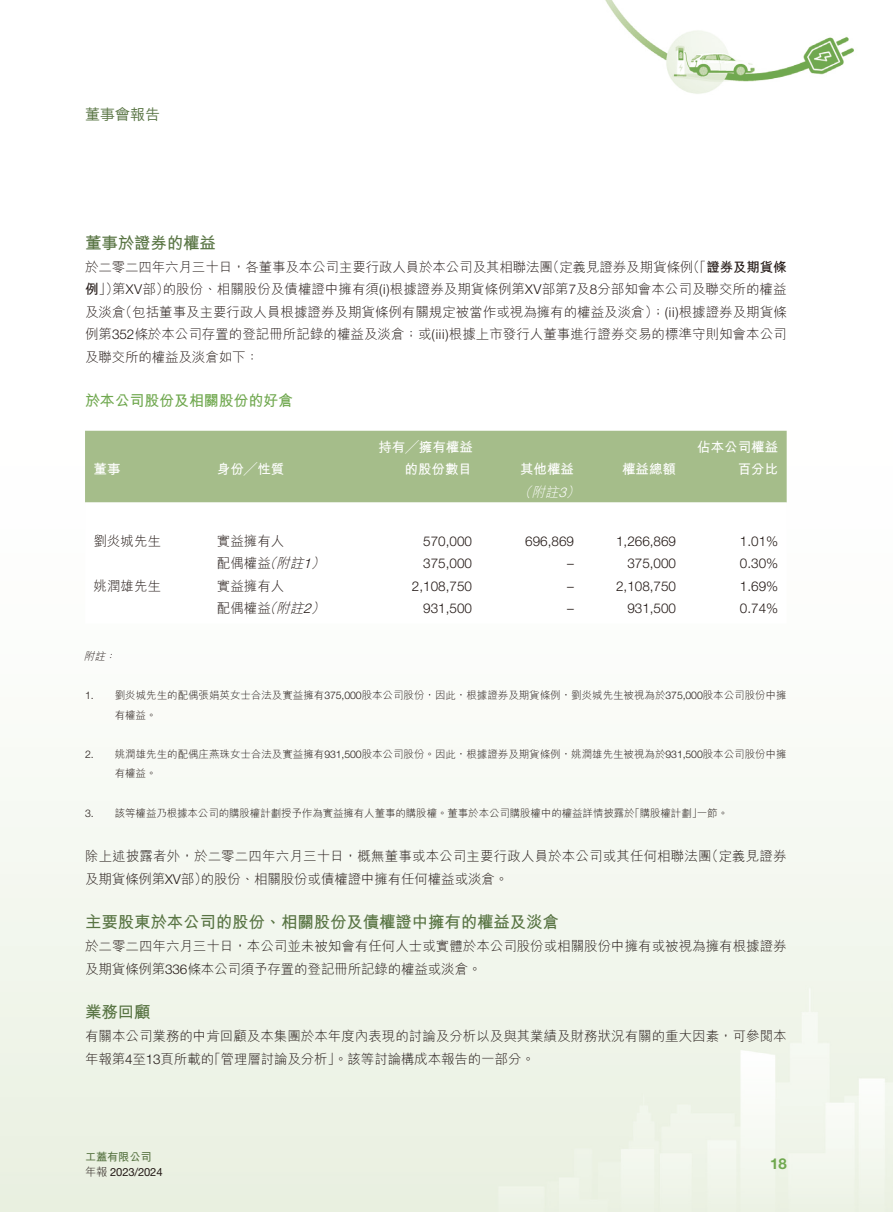
<style>
.page{position:relative;width:893px;height:1212px;background:#fff}
.page>*{position:absolute;margin:0;border:0;box-sizing:border-box;transform-origin:0 0}
.t1{font:16.5px "M Hei HK Bold E Ten B5 H";letter-spacing:-.01em;color:#587443}
.t2{font:15px "M Hei HK Bold E Ten B5 H";letter-spacing:-.01em;color:#70a84f}
.t3{font:15px "M Hei HK Medium E Ten B5 H";color:#587443}
.t4{font:700 15px "Helvetica Neue LT Std";color:#70a84f}
.t5{font:13.5px/22.5px "M Hei HK Light E Ten B5 H";color:#231916}
.t6{font:300 13.5px "Helvetica Neue LT Std";color:#231916}
.t7{font:13.5px/22.5px "M Hei HK Bold E Ten B5 H";color:#fff;text-align:right}
.t8{font:italic 13.5px "M Hei HK Light E Ten B5 H";color:#fff}
.t9{font:11.25px "Helvetica Neue LT Std";letter-spacing:-.015em;color:#231916}
.t10{font:11.25px "M Hei HK Bold E Ten B5 H";letter-spacing:-.015em;color:#587443}
.t11{font:10.5px/19.5px "M Hei HK Light E Ten B5 H";color:#231916}
.t12{font:italic 10.5px "M Hei HK Light E Ten B5 H";color:#231916}
.s1{font-family:"M Hei HK Bold E Ten B5 H"}
.s2{font-family:"Helvetica Neue LT Std";font-weight:300}
.s3{font-style:italic}
.s4{font-family:"Helvetica Neue LT Std";font-weight:300;font-style:italic}
.s5{font-family:"M Hei HK Light E Ten B5 H"}
</style>
<div class="page">
<img style="left:0;top:0;width:893px;height:1212px">
<div style="left:85px;top:431px;width:702px;height:71px;background:#a5bd8a"></div>
<svg style="left:85px;top:502px;width:702px;height:121px"></svg>
<p class="t3" style="left:85px;top:108px;width:76px">董事會報告</p>
<p class="t1" style="left:85px;top:236px;width:132px">董事於證券的權益</p>
<p class="t5" style="left:85px;top:257px;width:703px;text-align:justify">於二零二四年六月三十日，各董事及本公司主要行政人員於本公司及其相聯法團（定義見證券及期貨條例（「<span class="s1">證券及期貨條例</span>」）第<span class="s2">XV</span>部）的股份、相關股份及債權證中擁有須<span class="s2">(i)</span>根據證券及期貨條例第<span class="s2">XV</span>部第<span class="s2">7</span>及<span class="s2">8</span>分部知會本公司及聯交所的權益及淡倉（包括董事及主要行政人員根據證券及期貨條例有關規定被當作或視為擁有的權益及淡倉）；<span class="s2">(ii)</span>根據證券及期貨條例第<span class="s2">352</span>條於本公司存置的登記冊所記錄的權益及淡倉；或<span class="s2">(iii)</span>根據上市發行人董事進行證券交易的標準守則知會本公司及聯交所的權益及淡倉如下：</p>
<p class="t2" style="left:85px;top:395px;width:210px">於本公司股份及相關股份的好倉</p>
<p class="t7" style="left:94px;top:459px;width:29px">董事</p>
<p class="t7" style="left:217px;top:459px;width:69px">身份╱性質</p>
<p class="t7" style="left:378px;top:437px;width:96px">持有╱擁有權益的股份數目</p>
<p class="t7" style="left:520px;top:459px;width:55px">其他權益</p>
<p class="t7" style="left:622px;top:459px;width:55px">權益總額</p>
<p class="t8" style="left:518px;top:486px;width:67px">（附註<span class="s2">3</span>）</p>
<p class="t7" style="left:697px;top:437px;width:82px">佔本公司權益百分比</p>
<p class="t5" style="left:94px;top:531px;width:69px">劉炎城先生</p>
<p class="t5" style="left:217px;top:531px;width:69px">實益擁有人</p>
<p class="t6" style="left:423px;top:536px;width:50px">570,000</p>
<p class="t6" style="left:525px;top:536px;width:50px">696,869</p>
<p class="t6" style="left:616px;top:536px;width:62px">1,266,869</p>
<p class="t6" style="left:740px;top:536px;width:40px">1.01%</p>
<p class="t5" style="left:217px;top:554px;width:113px">配偶權益<span class="s3">（附註</span><span class="s4">1</span><span class="s3">）</span></p>
<p class="t6" style="left:423px;top:559px;width:50px">375,000</p>
<p class="t6" style="left:567px;top:559px;width:8px">–</p>
<p class="t6" style="left:627px;top:559px;width:50px">375,000</p>
<p class="t6" style="left:740px;top:559px;width:40px">0.30%</p>
<p class="t5" style="left:94px;top:576px;width:69px">姚潤雄先生</p>
<p class="t5" style="left:217px;top:576px;width:69px">實益擁有人</p>
<p class="t6" style="left:412px;top:581px;width:62px">2,108,750</p>
<p class="t6" style="left:567px;top:581px;width:8px">–</p>
<p class="t6" style="left:616px;top:581px;width:62px">2,108,750</p>
<p class="t6" style="left:740px;top:581px;width:40px">1.69%</p>
<p class="t5" style="left:217px;top:599px;width:113px">配偶權益<span class="s3">（附註</span><span class="s4">2</span><span class="s3">）</span></p>
<p class="t6" style="left:423px;top:604px;width:50px">931,500</p>
<p class="t6" style="left:567px;top:604px;width:8px">–</p>
<p class="t6" style="left:627px;top:604px;width:50px">931,500</p>
<p class="t6" style="left:740px;top:604px;width:40px">0.74%</p>
<p class="t12" style="left:84px;top:652px;width:36px">附註：</p>
<p class="t11" style="left:115px;top:687px;width:673px;text-indent:-30px"><span class="s2">1.</span> 劉炎城先生的配偶張娟英女士合法及實益擁有<span class="s2">375,000</span>股本公司股份，因此，根據證券及期貨條例，劉炎城先生被視為於<span class="s2">375,000</span>股本公司股份中擁有權益。</p>
<p class="t11" style="left:115px;top:746px;width:673px;text-indent:-30px"><span class="s2">2.</span> 姚潤雄先生的配偶庄燕珠女士合法及實益擁有<span class="s2">931,500</span>股本公司股份。因此，根據證券及期貨條例，姚潤雄先生被視為於<span class="s2">931,500</span>股本公司股份中擁有權益。</p>
<p class="t11" style="left:85px;top:804px;width:645px"><span class="s2">3.</span> 該等權益乃根據本公司的購股權計劃授予作為實益擁有人董事的購股權。董事於本公司購股權中的權益詳情披露於「購股權計劃」一節。</p>
<p class="t5" style="left:85px;top:846px;width:703px">除上述披露者外，於二零二四年六月三十日，概無董事或本公司主要行政人員於本公司或其任何相聯法團（定義見證券及期貨條例第<span class="s2">XV</span>部）的股份、相關股份或債權證中擁有任何權益或淡倉。</p>
<p class="t1" style="left:85px;top:916px;width:475px">主要股東於本公司的股份、相關股份及債權證中擁有的權益及淡倉</p>
<p class="t5" style="left:85px;top:936px;width:703px">於二零二四年六月三十日，本公司並未被知會有任何人士或實體於本公司股份或相關股份中擁有或被視為擁有根據證券及期貨條例第<span class="s2">336</span>條本公司須予存置的登記冊所記錄的權益或淡倉。</p>
<p class="t1" style="left:85px;top:1006px;width:67px">業務回顧</p>
<p class="t5" style="left:85px;top:1026px;width:703px">有關本公司業務的中肯回顧及本集團於本年度內表現的討論及分析以及與其業績及財務狀況有關的重大因素，可參閱本年報第<span class="s2">4</span>至<span class="s2">13</span>頁所載的「管理層討論及分析」。該等討論構成本報告的一部分。</p>
<p class="t10" style="left:85px;top:1153px;width:68px">工蓋有限公司</p>
<p class="t9" style="left:85px;top:1168px;width:79px"><span class="s5">年報</span> 2023/2024</p>
<p class="t4" style="left:770px;top:1158px;width:18px">18</p>
</div>
